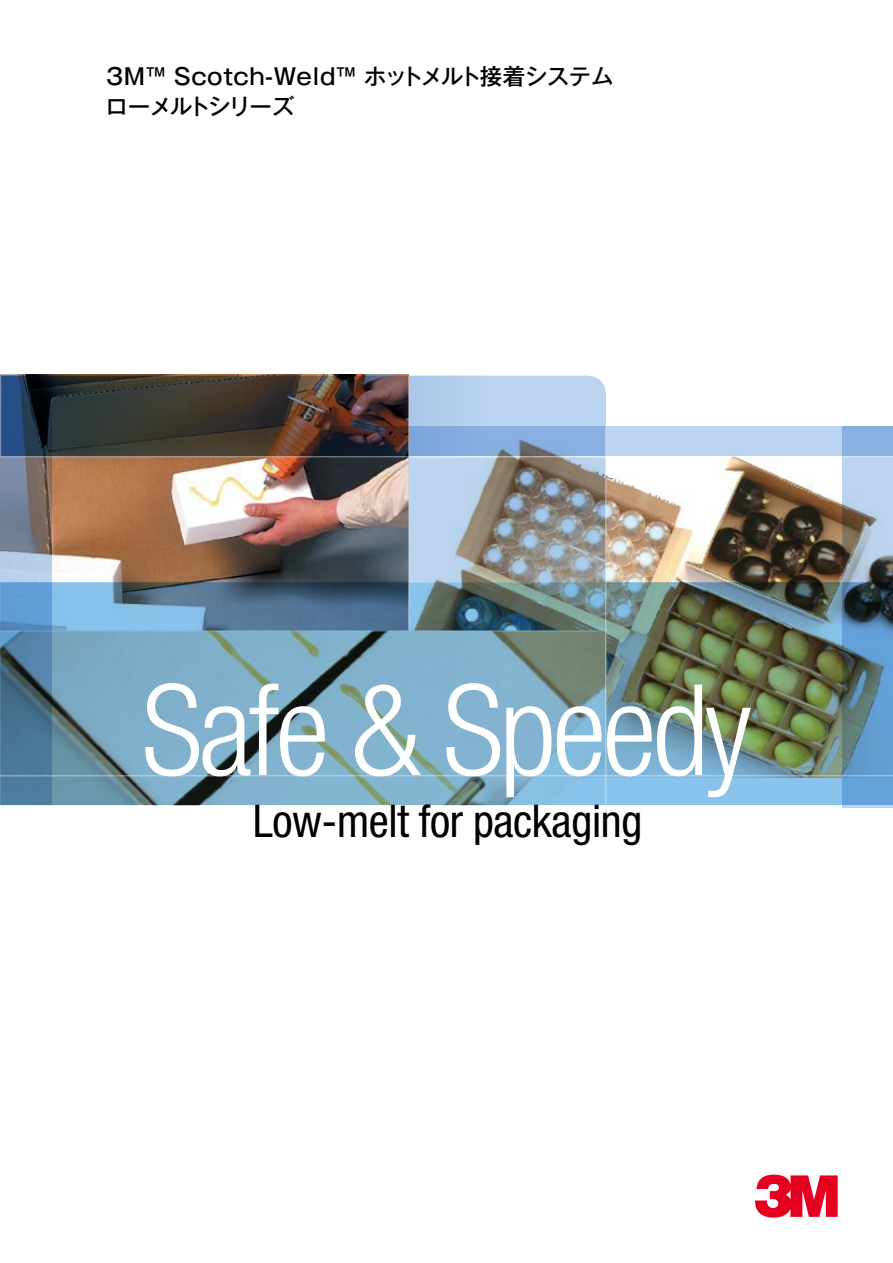
<style>
.page{position:relative;width:893px;height:1263px;background:#fff}
.page>*{position:absolute;margin:0;border:0;box-sizing:border-box;transform-origin:0 0}
.t1{font:300 condensed 126.45px "Helvetica Neue LT Std";letter-spacing:-.03em;color:#fff}
.t2{font:condensed 45.15px "Helvetica Neue LT Std";letter-spacing:-.01em;color:#000}
.t3{font:500 22.5px/30px "Gothic MB101 Pro";letter-spacing:-.02em;color:#000}
</style>
<div class="page">
<img style="left:1px;top:375px;width:408px;height:207px">
<img style="left:606px;top:457px;width:236px;height:125px">
<svg style="left:755px;top:1174px;width:83px;height:43px"></svg>
<svg style="left:52px;top:376px;width:554px;height:80px;background:#636365"></svg>
<svg style="left:0;top:376px;width:52px;height:206px;background:#5d6a7f"></svg>
<svg style="left:842px;top:426px;width:51px;height:382px;background:#a0aebd"></svg>
<hr style="left:0;top:456px;width:893px;height:1px;background:#fff">
<svg style="left:319px;top:427px;width:574px;height:29px;background:#8ca5c4"></svg>
<img style="left:0;top:582px;width:893px;height:223px">
<svg style="left:409px;top:457px;width:196px;height:125px;background:#9da4aa"></svg>
<hr style="left:0;top:775px;width:893px;height:1px;background:#fff">
<hr style="left:605px;top:427px;width:1px;height:378px;background:#fff">
<hr style="left:408px;top:376px;width:1px;height:254px;background:#fff">
<p class="t3" style="left:106px;top:58px;width:510px">3M™ Scotch-Weld™ ホットメルト接着システムローメルトシリーズ</p>
<h1 class="t1" style="left:142px;top:658px;width:611px">Safe &amp; Speedy</h1>
<h2 class="t2" style="left:253px;top:795px;width:391px">Low-melt for packaging</h2>
</div>
